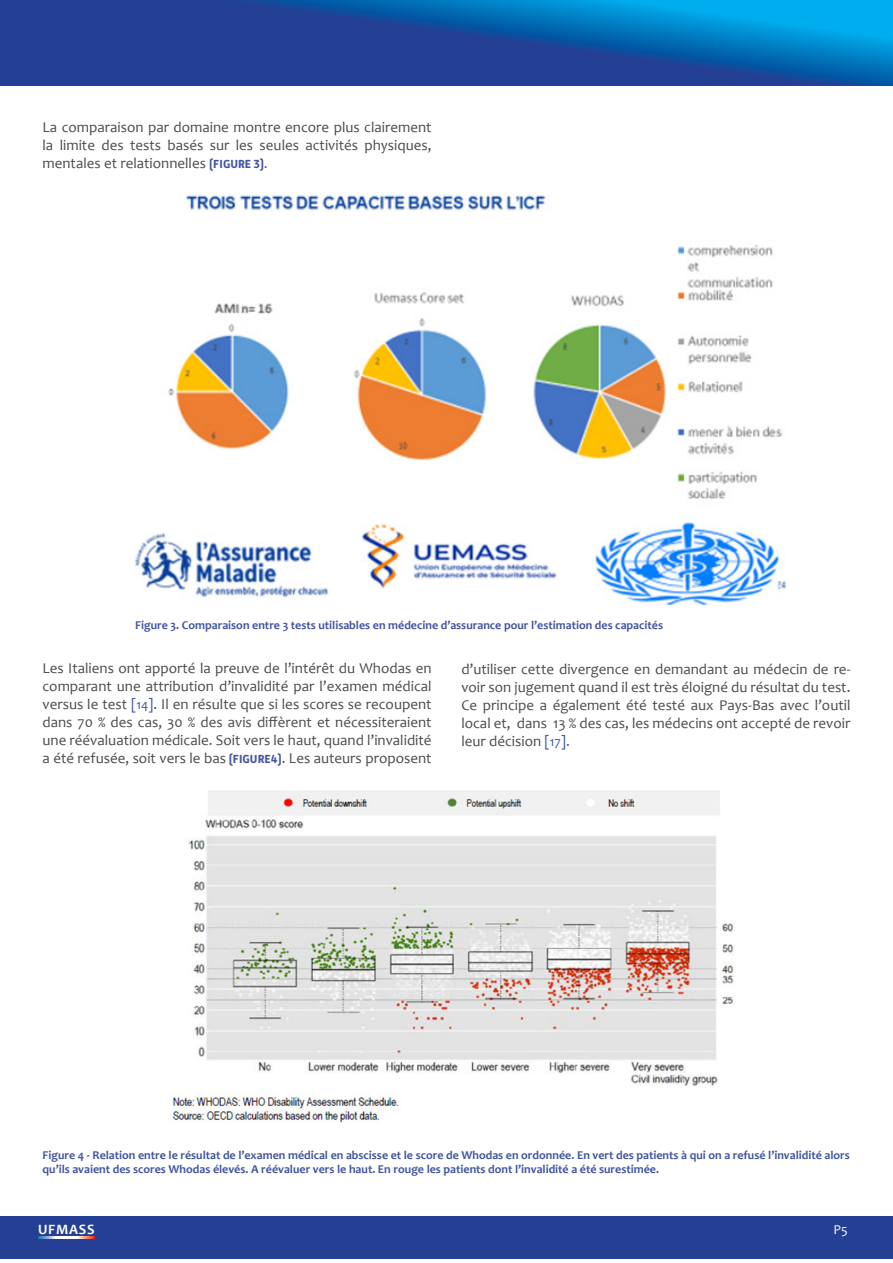
<style>
.page{position:relative;width:893px;height:1263px;background:#fff}
.page>*{position:absolute;margin:0;border:0;box-sizing:border-box;transform-origin:0 0}
.t1{font:15px/18px "Candara";color:#4b4c4d;text-align:justify}
.t2{font:700 14.25px "Candara";letter-spacing:.05em;color:#fff}
.t3{font:13.5px "Candara";color:#fff}
.t4{font:700 12px/14.4px "Candara";color:#42549f}
.s1{font-family:"Mic 32 New";font-weight:700;font-size:12px;color:#42549f}
.s2{color:#42549f}
.s3{font-size:13.5px;color:#42549f}
</style>
<div class="page">
<div style="left:0;top:1216px;width:893px;height:42px;background:#243f94"></div>
<svg style="left:38px;top:1236px;width:56px;height:2px"></svg>
<img style="left:134px;top:194px;width:651px;height:411px">
<img style="left:172px;top:790px;width:563px;height:333px">
<svg style="left:0;top:0;width:893px;height:85px;background:#1558a6"></svg>
<p class="t1" style="left:43px;top:118px;width:391px">La comparaison par domaine montre encore plus clairement la limite des tests basés sur les seules activités physiques, mentales et relationnelles <span class="s1">(FIGURE 3).</span></p>
<p class="t4" style="left:135px;top:618px;width:529px">Figure 3. Comparaison entre 3 tests utilisables en médecine d’assurance pour l’estimation des capacités</p>
<p class="t1" style="left:461px;top:660px;width:391px">d’utiliser cette divergence en demandant au médecin de re&shy;voir son jugement quand il est très éloigné du résultat du test.<br>Ce principe a également été testé aux Pays-Bas avec l’outil local et, dans 13 % des cas, les médecins ont accepté de revoir leur décision <span class="s2">[</span><span class="s3">17</span><span class="s2">].</span></p>
<p class="t1" style="left:43px;top:659px;width:391px">Les Italiens ont apporté la preuve de l’intérêt du Whodas en comparant une attribution d’invalidité par l’examen médical versus le test <span class="s2">[</span><span class="s3">14</span><span class="s2">]</span>. Il en résulte que si les scores se recoupent dans 70 % des cas, 30 % des avis diffèrent et nécessiteraient une réévaluation médicale. Soit vers le haut, quand l’invalidité a été refusée, soit vers le bas <span class="s1">(FIGURE4)</span>. Les auteurs proposent</p>
<p class="t4" style="left:43px;top:1147px;width:809px">Figure 4 - Relation entre le résultat de l’examen médical en abscisse et le score de Whodas en ordonnée. En vert des patients à qui on a refusé l’invalidité alors qu’ils avaient des scores Whodas élevés. A réévaluer vers le haut. En rouge les patients dont l’invalidité a été surestimée.</p>
<p class="t2" style="left:38px;top:1221px;width:58px">UFMASS</p>
<p class="t3" style="left:834px;top:1221px;width:16px">P5</p>
</div>
